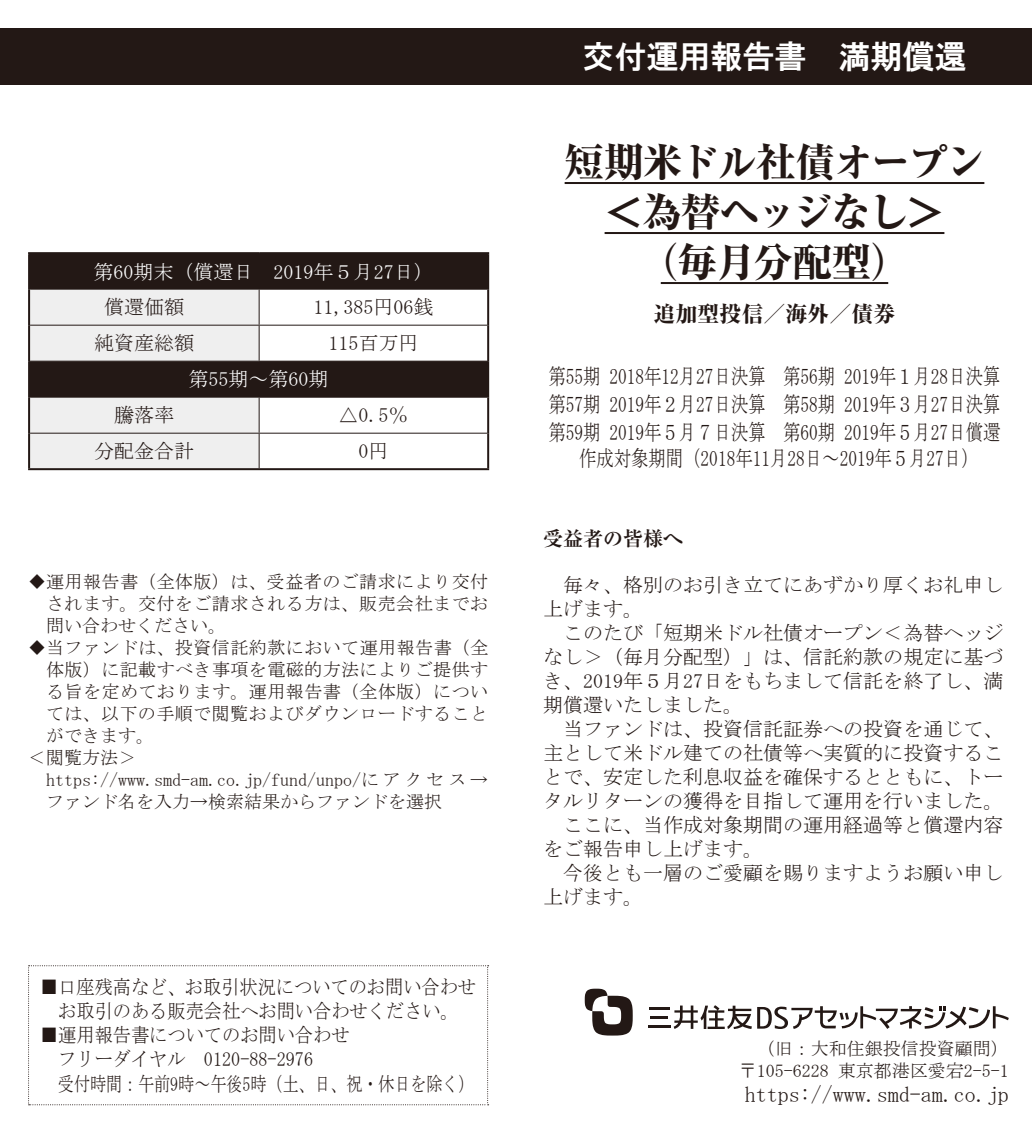
<style>
.page{position:relative;width:1032px;height:1134px;background:#fff}
.page>*{position:absolute;margin:0;border:0;box-sizing:border-box;transform-origin:0 0}
.t1{font:40px/50px "Ryumin Pr 6 Heavy 90 msp RKSJ H";letter-spacing:-.04em;color:#231815;text-align:center}
.t2{font:32px "HGS Gothic E";color:#fff}
.t3{font:22px/28px "MS Mincho";color:#231815;text-align:justify;scale:.79 1}
.t4{font:22px "MS Mincho";color:#231815}
.t5{font:22px "Ryumin Pr 6 Heavy 90 msp RKSJ H";color:#231815}
.t6{font:20px/24px "MS Mincho";color:#231815}
.t7{font:20px/24px "MS Mincho";color:#231815;text-align:center;scale:.91 1}
.t8{font:20px "MS Mincho";color:#fff}
.t9{font:20px "MS Mincho";color:#231815;scale:.8 1}
.t10{font:20px "Ryumin Pro Bold 90 msp RKSJ H";color:#231815}
.t11{font:18px/22px "MS Mincho";letter-spacing:.025em;color:#231815;text-align:justify}
.t12{font:18px/22px "MS Mincho";color:#231815;text-align:right}
</style>
<div class="page">
<div style="left:0;top:28px;width:1032px;height:57px;background:#231815"></div>
<svg style="left:30px;top:254px;width:457px;height:143px;fill:#231815"></svg>
<svg style="left:30px;top:290px;width:229px;height:178px"></svg>
<hr style="left:28px;top:252px;width:231px;height:2px;background:#231815">
<hr style="left:28px;top:254px;width:2px;height:35px;background:#231815">
<hr style="left:259px;top:252px;width:230px;height:2px;background:#231815">
<hr style="left:487px;top:254px;width:2px;height:35px;background:#231815">
<hr style="left:28px;top:289px;width:2px;height:36px;background:#231815">
<hr style="left:487px;top:289px;width:2px;height:36px;background:#231815">
<hr style="left:28px;top:325px;width:2px;height:36px;background:#231815">
<hr style="left:487px;top:325px;width:2px;height:36px;background:#231815">
<hr style="left:28px;top:361px;width:2px;height:36px;background:#231815">
<hr style="left:487px;top:361px;width:2px;height:36px;background:#231815">
<hr style="left:28px;top:397px;width:2px;height:36px;background:#231815">
<hr style="left:487px;top:397px;width:2px;height:36px;background:#231815">
<hr style="left:28px;top:433px;width:2px;height:35px;background:#231815">
<hr style="left:487px;top:433px;width:2px;height:35px;background:#231815">
<hr style="left:28px;top:468px;width:461px;height:2px;background:#231815">
<hr style="left:30px;top:289px;width:457px;height:1px;background:#231815">
<hr style="left:259px;top:290px;width:1px;height:35px;background:#231815">
<hr style="left:30px;top:325px;width:457px;height:1px;background:#231815">
<hr style="left:259px;top:326px;width:1px;height:35px;background:#231815">
<hr style="left:30px;top:361px;width:457px;height:1px;background:#231815">
<hr style="left:30px;top:397px;width:457px;height:1px;background:#231815">
<hr style="left:259px;top:398px;width:1px;height:35px;background:#231815">
<hr style="left:30px;top:433px;width:457px;height:1px;background:#231815">
<hr style="left:259px;top:434px;width:1px;height:34px;background:#231815">
<hr style="left:565px;top:182px;width:419px;height:2px;background:#231815">
<hr style="left:604px;top:232px;width:340px;height:2px;background:#231815">
<hr style="left:661px;top:282px;width:227px;height:2px;background:#231815">
<svg style="left:28px;top:965px;width:461px;height:140px"></svg>
<svg style="left:585px;top:989px;width:48px;height:46px"></svg>
<hr style="left:649px;top:1007px;width:20px;height:3px;background:#231815">
<hr style="left:648px;top:1025px;width:23px;height:3px;background:#231815">
<hr style="left:650px;top:1016px;width:18px;height:3px;background:#231815">
<svg style="left:674px;top:1005px;width:335px;height:24px"></svg>
<p class="t8" style="left:94px;top:261px;width:342px">第60期末（償還日　2019年５月27日）</p>
<p class="t6" style="left:104px;top:295px;width:81px">償還価額</p>
<p class="t6" style="left:313px;top:295px;width:121px">11,385円06銭</p>
<p class="t6" style="left:94px;top:331px;width:102px">純資産総額</p>
<p class="t6" style="left:328px;top:331px;width:91px">115百万円</p>
<p class="t8" style="left:189px;top:369px;width:141px">第55期～第60期</p>
<p class="t6" style="left:114px;top:403px;width:62px">騰落率</p>
<p class="t6" style="left:338px;top:403px;width:71px">△0.5％</p>
<p class="t6" style="left:94px;top:439px;width:102px">分配金合計</p>
<p class="t6" style="left:358px;top:439px;width:31px">0円</p>
<p class="t11" style="left:46px;top:570px;width:444px;text-indent:-18px">◆ 運用報告書（全体版）は、受益者のご請求により交付されます。交付をご請求される方は、販売会社までお問い合わせください。</p>
<p class="t11" style="left:28px;top:636px;width:462px">◆ 当ファンドは、投資信託約款において運用報告書（全</p>
<p class="t11" style="left:46px;top:658px;width:444px">体版）に記載すべき事項を電磁的方法によりご提供す</p>
<p class="t11" style="left:46px;top:680px;width:444px">る旨を定めております。運用報告書（全体版）につい</p>
<p class="t11" style="left:46px;top:702px;width:444px">ては、以下の手順で閲覧およびダウンロードすること</p>
<p class="t11" style="left:46px;top:724px;width:110px">ができます。</p>
<p class="t11" style="left:28px;top:746px;width:110px">＜閲覧方法＞</p>
<p class="t12" style="left:46px;top:768px;width:443px">https://www.smd-am.co.jp/fund/unpo/にアクセス →</p>
<p class="t12" style="left:46px;top:790px;width:398px">ファンド名を入力→検索結果からファンドを選択</p>
<p class="t7" style="left:40px;top:975px;width:481px">■ 口座残高など、お取引状況についてのお問い合わせお取引のある販売会社へお問い合わせください。</p>
<p class="t7" style="left:40px;top:1023px;width:342px;text-align:left">■運用報告書についてのお問い合わせ　フリーダイヤル　0120-88-2976</p>
<p class="t9" style="left:58px;top:1073px;width:521px">受付時間：午前9時～午後5時（土、日、祝・休日を除く）</p>
<h2 class="t2" style="left:582px;top:41px;width:385px">交付運用報告書　満期償還</h2>
<h1 class="t1" style="left:564px;top:143px;width:423px">短期米ドル社債オープン＜為替ヘッジなし＞<br>（毎月分配型）</h1>
<p class="t5" style="left:653px;top:306px;width:243px">追加型投信／海外／債券</p>
<p class="t3" style="left:548px;top:362px;width:573px">第55期 2018年12月27日決算　第56期 2019年１月28日決算第57期 2019年２月27日決算　第58期 2019年３月27日決算第59期 2019年５月７日決算　第60期 2019年５月27日償還</p>
<p class="t3" style="left:579px;top:444px;width:507px">作成対象期間（2018年11月28日～2019年５月27日）</p>
<p class="t10" style="left:543px;top:531px;width:141px">受益者の皆様へ</p>
<p class="t6" style="left:543px;top:573px;width:461px;text-indent:20px">毎々、格別のお引き立てにあずかり厚くお礼申し上げます。</p>
<p class="t6" style="left:543px;top:621px;width:461px;text-align:justify;text-indent:20px">このたび「短期米ドル社債オープン＜為替ヘッジなし＞（毎月分配型）」は、信託約款の規定に基づき、2019年５月27日をもちまして信託を終了し、満期償還いたしました。</p>
<p class="t6" style="left:563px;top:717px;width:441px">当ファンドは、投資信託証券への投資を通じて、</p>
<p class="t6" style="left:543px;top:741px;width:461px">主として米ドル建ての社債等へ実質的に投資するこ</p>
<p class="t6" style="left:543px;top:765px;width:461px">とで、安定した利息収益を確保するとともに、トー</p>
<p class="t6" style="left:543px;top:789px;width:461px">タルリターンの獲得を目指して運用を行いました。</p>
<p class="t6" style="left:563px;top:813px;width:441px">ここに、当作成対象期間の運用経過等と償還内容</p>
<p class="t6" style="left:543px;top:837px;width:221px">をご報告申し上げます。</p>
<p class="t6" style="left:563px;top:861px;width:441px">今後とも一層のご愛顧を賜りますようお願い申し</p>
<p class="t6" style="left:543px;top:885px;width:101px">上げます。</p>
<p class="t12" style="left:739px;top:1037px;width:271px">（旧：大和住銀投信投資顧問）〒105-6228 東京都港区愛宕2-5-1</p>
<p class="t4" style="left:745px;top:1083px;width:265px">https://www.smd-am.co.jp</p>
</div>
